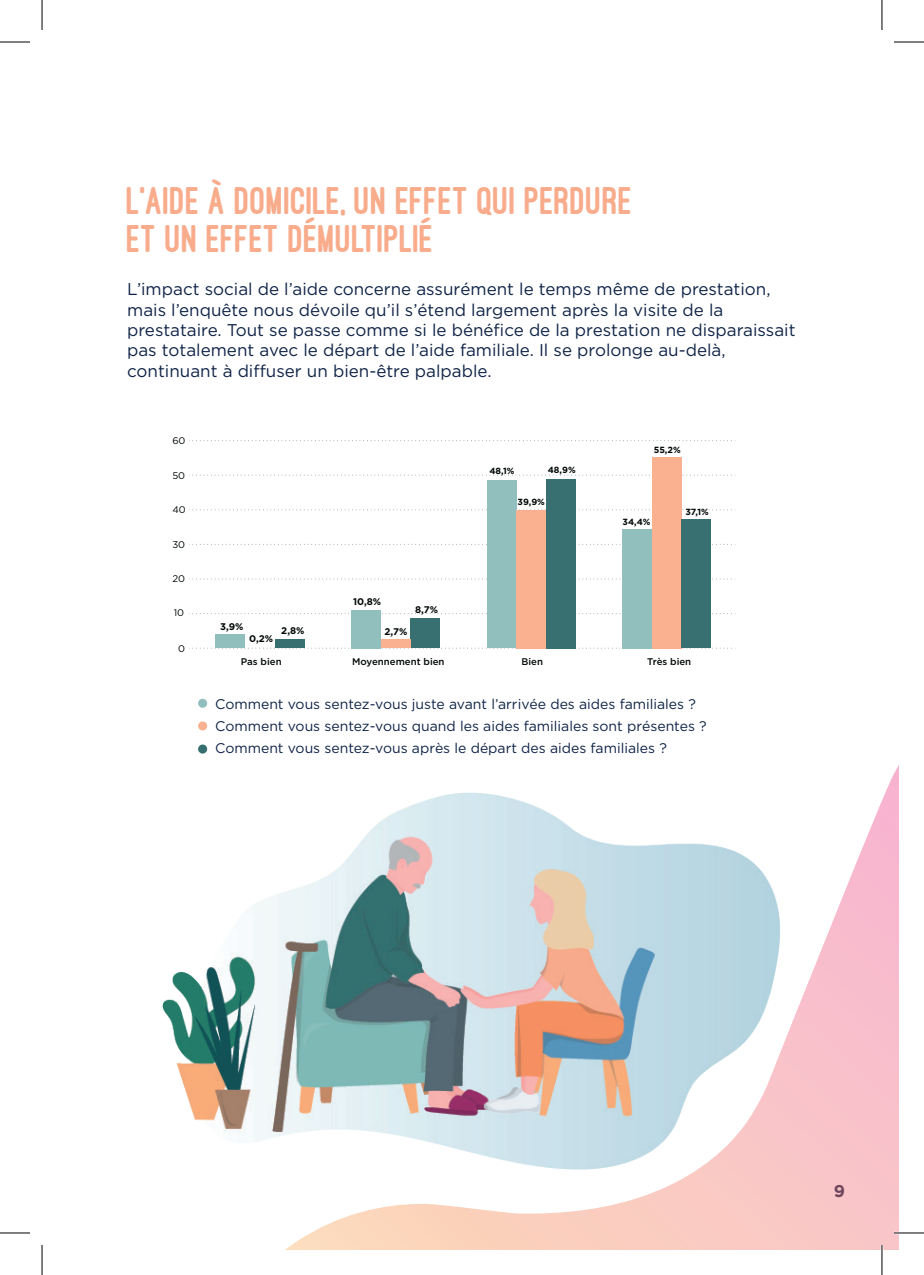
<style>
.page{position:relative;width:924px;height:1275px;background:#fff}
.page>*{position:absolute;margin:0;border:0;box-sizing:border-box;transform-origin:0 0}
.t1{font:800 40px/38px "Ostrich Sans";color:#f8ac8c}
.t2{font:17px/20.4px "Gotham";color:#102447}
.t3{font:700 17px "Gotham Rounded";color:#102447}
.t4{font:14px/22px "Gotham";color:#102447}
.t5{font:500 9.6px "Gotham";color:#020707}
.t6{font:700 9.6px "Gotham";color:#020707}
.t7{font:9.6px "Gotham";color:#020707}
.t8{font:700 9px "Gotham";color:#020707}
</style>
<div class="page">
<svg style="left:189px;top:440px;width:546px;height:1px"></svg>
<svg style="left:189px;top:475px;width:543px;height:1px"></svg>
<svg style="left:189px;top:509px;width:543px;height:1px"></svg>
<svg style="left:189px;top:544px;width:546px;height:1px"></svg>
<div style="left:486px;top:480px;width:30px;height:168px;background:#91bfbe"></div>
<div style="left:545px;top:479px;width:30px;height:169px;background:#386f71"></div>
<div style="left:651px;top:457px;width:30px;height:191px;background:#f9b18f"></div>
<div style="left:622px;top:529px;width:29px;height:119px;background:#91bfbe"></div>
<div style="left:681px;top:519px;width:29px;height:129px;background:#386f71"></div>
<div style="left:516px;top:510px;width:29px;height:138px;background:#f9b18f"></div>
<svg style="left:164px;top:554px;width:734px;height:696px"></svg>
<hr style="left:893px;top:1231px;width:30px;height:3px;background:#fff">
<hr style="left:880px;top:1245px;width:2px;height:30px;background:#fff">
<hr style="left:0;top:42px;width:30px;height:1px;background:#000">
<hr style="left:893px;top:42px;width:30px;height:1px;background:#000">
<hr style="left:0;top:1232px;width:30px;height:1px;background:#000">
<hr style="left:893px;top:1232px;width:30px;height:1px;background:#000">
<hr style="left:42px;top:0;width:1px;height:30px;background:#000">
<hr style="left:42px;top:1245px;width:1px;height:30px;background:#000">
<hr style="left:881px;top:0;width:1px;height:30px;background:#000">
<hr style="left:881px;top:1245px;width:1px;height:30px;background:#000">
<h1 class="t1" style="left:127px;top:182px;width:507px">L’AIDE À DOMICILE, UN EFFET QUI PERDURE<br>ET UN EFFET DÉMULTIPLIÉ</h1>
<p class="t2" style="left:127px;top:279px;width:669px">L’impact social de l’aide concerne assurément le temps même de prestation, mais l’enquête nous dévoile qu’il s’étend largement après la visite de la prestataire. Tout se passe comme si le bénéfice de la prestation ne disparaissait pas totalement avec le départ de l’aide familiale. Il se prolonge au-delà, continuant à diffuser un bien-être palpable.</p>
<p class="t7" style="left:172px;top:436px;width:15px">60</p>
<p class="t7" style="left:172px;top:470px;width:14px">50</p>
<p class="t7" style="left:172px;top:505px;width:15px">40</p>
<p class="t7" style="left:172px;top:539px;width:14px">30</p>
<p class="t7" style="left:172px;top:573px;width:14px">20</p>
<p class="t7" style="left:174px;top:608px;width:12px">10</p>
<p class="t7" style="left:178px;top:643px;width:8px">0</p>
<p class="t6" style="left:220px;top:621px;width:25px">3,9%</p>
<p class="t6" style="left:249px;top:633px;width:25px">0,2%</p>
<p class="t6" style="left:281px;top:625px;width:25px">2,8%</p>
<p class="t6" style="left:353px;top:596px;width:30px">10,8%</p>
<p class="t6" style="left:384px;top:626px;width:24px">2,7%</p>
<p class="t6" style="left:415px;top:604px;width:24px">8,7%</p>
<p class="t8" style="left:489px;top:466px;width:27px">48,1%</p>
<p class="t8" style="left:547px;top:464px;width:29px">48,9%</p>
<p class="t8" style="left:517px;top:496px;width:29px">39,9%</p>
<p class="t8" style="left:653px;top:444px;width:28px">55,2%</p>
<p class="t8" style="left:622px;top:517px;width:30px">34,4%</p>
<p class="t8" style="left:685px;top:506px;width:25px">37,1%</p>
<p class="t5" style="left:241px;top:656px;width:42px">Pas bien</p>
<p class="t5" style="left:352px;top:656px;width:94px">Moyennement bien</p>
<p class="t5" style="left:521px;top:656px;width:23px">Bien</p>
<p class="t5" style="left:646px;top:656px;width:46px">Très bien</p>
<p class="t4" style="left:215px;top:693px;width:493px">Comment vous sentez-vous juste avant l’arrivée des aides familiales ?<br>Comment vous sentez-vous quand les aides familiales sont présentes ?<br>Comment vous sentez-vous après le départ des aides familiales ?</p>
<p class="t3" style="left:833px;top:1178px;width:13px">9</p>
</div>
